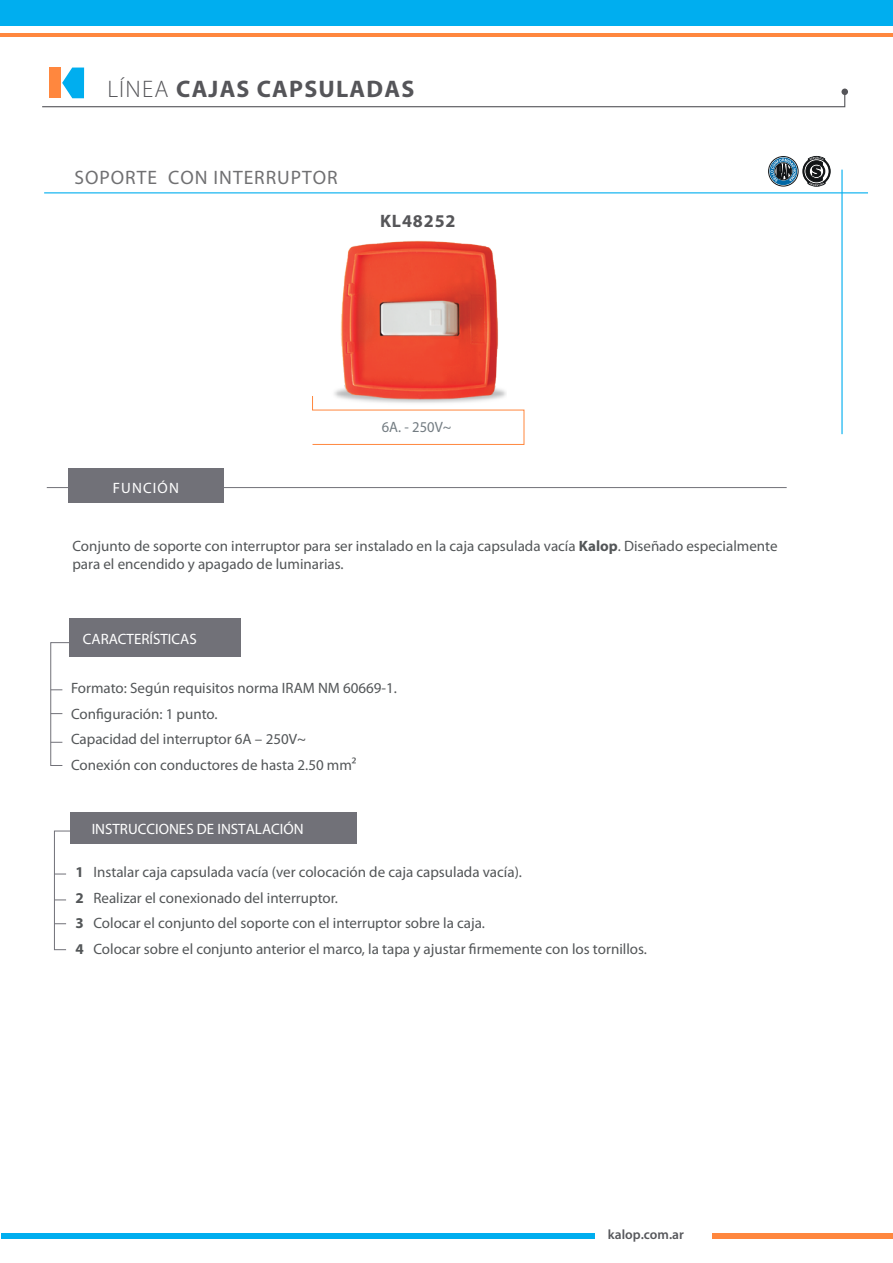
<style>
.page{position:relative;width:893px;height:1263px;background:#fff}
.page>*{position:absolute;margin:0;border:0;box-sizing:border-box;transform-origin:0 0}
.t1{font:700 24px "Myriad Pro";letter-spacing:.05em;color:#555559}
.t2{font:19.5px "Myriad Pro";letter-spacing:.05em;color:#707072}
.t3{font:700 18px "Myriad Pro";letter-spacing:.05em;color:#565659}
.t4{font:15px/25.5px "Myriad Pro";color:#535658}
.t5{font:15px "Myriad Pro";color:#fff}
.t6{font:15px "Myriad Pro";letter-spacing:.005em;color:#737c82}
.t7{font:15px "Myriad Pro";letter-spacing:.075em;color:#fff}
.t8{font:600 13.5px "Myriad Pro";color:#56575b}
.s1{font-weight:300}
.s2{font-weight:700}
</style>
<div class="page">
<div style="left:49px;top:67px;width:12px;height:31px;background:#ff873e"></div>
<div style="left:0;top:0;width:893px;height:26px;background:#00aeef"></div>
<hr style="left:0;top:33px;width:893px;height:4px;background:#ff873e">
<svg style="left:42px;top:68px;width:804px;height:40px"></svg>
<div style="left:841px;top:89px;width:7px;height:6px;background:#555559;border-radius:50%"></div>
<div style="left:1px;top:1233px;width:593px;height:6px;background:#00aeef"></div>
<div style="left:713px;top:1233px;width:180px;height:6px;background:#ff873e"></div>
<svg style="left:50px;top:642px;width:19px;height:124px"></svg>
<div style="left:69px;top:618px;width:171px;height:39px;background:#717178"></div>
<div style="left:70px;top:812px;width:287px;height:31px;background:#717178"></div>
<svg style="left:54px;top:830px;width:24px;height:120px"></svg>
<svg style="left:312px;top:396px;width:213px;height:49px"></svg>
<svg style="left:803px;top:156px;width:27px;height:30px"></svg>
<div style="left:768px;top:156px;width:30px;height:30px;border:1px solid #111416;border-radius:50%"></div>
<svg style="left:770px;top:158px;width:27px;height:27px"></svg>
<img style="left:330px;top:240px;width:176px;height:173px">
<hr style="left:47px;top:487px;width:740px;height:1px;background:#717178">
<div style="left:69px;top:469px;width:155px;height:34px;background:#717178"></div>
<hr style="left:44px;top:192px;width:824px;height:1px;background:#00aeef">
<hr style="left:841px;top:170px;width:2px;height:264px;background:#00aeef">
<h1 class="t1" style="left:107px;top:75px;width:308px"><span class="s1">LÍNEA</span> CAJAS CAPSULADAS</h1>
<h2 class="t2" style="left:75px;top:167px;width:264px">SOPORTE CON INTERRUPTOR</h2>
<p class="t3" style="left:380px;top:211px;width:77px">KL48252</p>
<p class="t7" style="left:113px;top:479px;width:68px">FUNCIÓN</p>
<p class="t6" style="left:382px;top:419px;width:71px">6A. - 250V~</p>
<p class="t4" style="left:72px;top:537px;width:707px;line-height:18px">Conjunto de soporte con interruptor para ser instalado en la caja capsulada vacía <span class="s2">Kalop</span>. Diseñado especialmente para el encendido y apagado de luminarias.</p>
<p class="t5" style="left:83px;top:631px;width:116px">CARACTERÍSTICAS</p>
<p class="t4" style="left:71px;top:675px;width:327px">Formato: Según requisitos norma IRAM NM 60669-1.<br>Configuración: 1 punto.<br>Capacidad del interruptor 6A – 250V~<br>Conexión con conductores de hasta 2.50 mm²</p>
<p class="t5" style="left:92px;top:821px;width:214px">INSTRUCCIONES DE INSTALACIÓN</p>
<p class="t4" style="left:76px;top:860px;width:573px"><span class="s2">1</span> Instalar caja capsulada vacía (ver colocación de caja capsulada vacía).<br><span class="s2">2</span> Realizar el conexionado del interruptor.<br><span class="s2">3</span> Colocar el conjunto del soporte con el interruptor sobre la caja.<br><span class="s2">4</span> Colocar sobre el conjunto anterior el marco, la tapa y ajustar firmemente con los tornillos.</p>
<p class="t8" style="left:608px;top:1227px;width:77px">kalop.com.ar</p>
</div>
